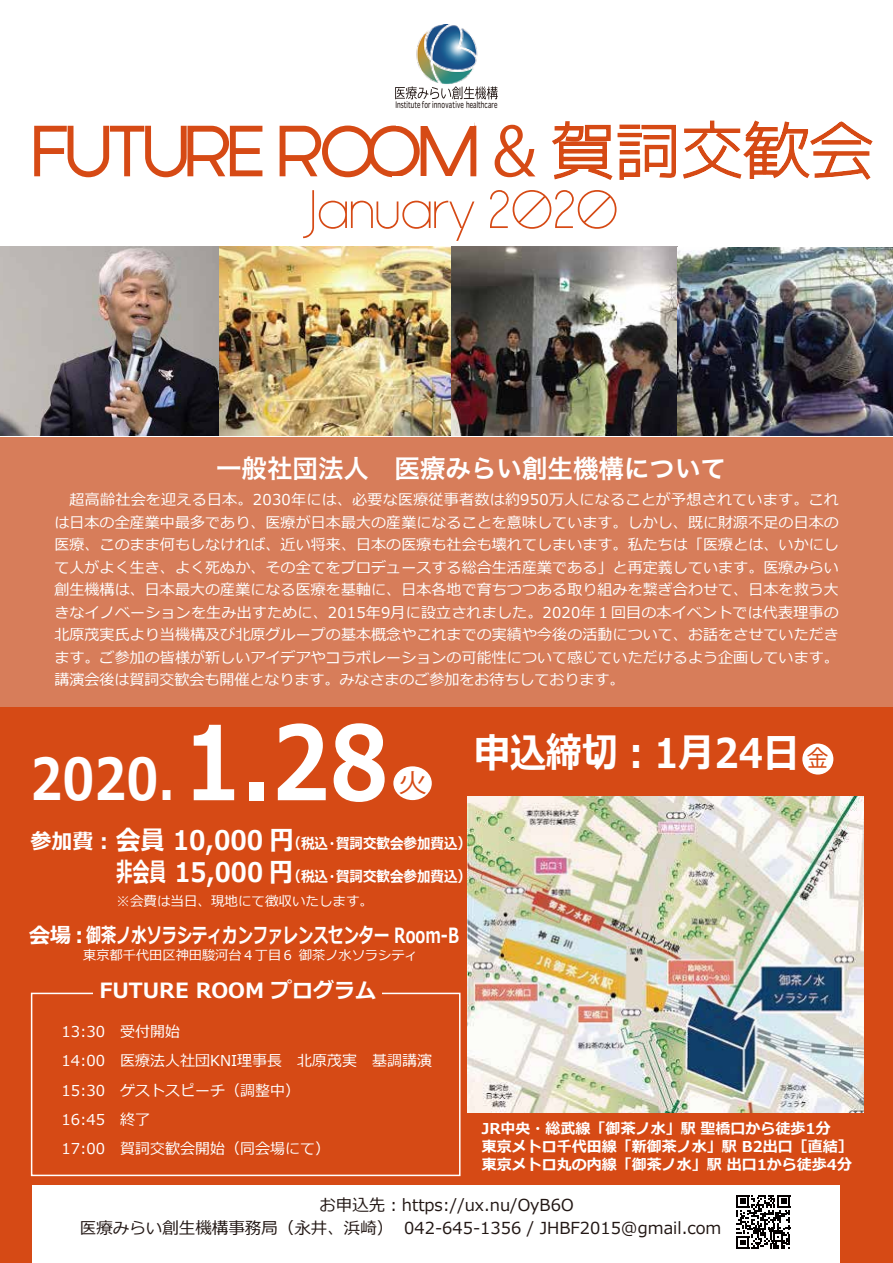
<style>
.page{position:relative;width:893px;height:1263px;background:#fff}
.page>*{position:absolute;margin:0;border:0;box-sizing:border-box;transform-origin:0 0}
.t1{font:700 57.75px "Meiryo";color:#fff;scale:.82 1}
.t2{font:54px "Generica";color:#d64a15}
.t3{font:700 40.95px "Meiryo";color:#fff;scale:.88 1}
.t4{font:25.5px "Hira Kaku Pro N W6";color:#fff}
.t5{font:25.2px "Koz Go Pr 6 N";color:#d64a15;scale:1.14 1}
.t6{font:700 21px "Meiryo";color:#fff}
.t7{font:16.5px "Meiryo";color:#221714}
.t8{font:15px/22.5px "Meiryo";color:#fff}
.t9{font:700 15px/18px "Meiryo";color:#fff}
.t10{font:700 15px "Meiryo";color:#fff;scale:.9 1}
.t11{font:13.5px "Meiryo";color:#fff}
.t12{font:13.2px "Meiryo";color:#fff}
.t13{font:9px "Heisei Maru Go Std W4";color:#221714;scale:.67 1}
.s1{font-size:102.3px}
.s2{font-size:21px}
.s3{font-size:27px}
.s4{font-weight:400;font-size:23.85px;color:#d64a15}
</style>
<div class="page">
<div style="left:0;top:706px;width:893px;height:556px;background:#d64a15"></div>
<div style="left:32px;top:1185px;width:807px;height:77px;background:#fff"></div>
<div style="left:0;top:437px;width:893px;height:269px;background:#d77d5a"></div>
<img style="left:1px;top:247px;width:892px;height:189px">
<svg style="left:34px;top:122px;width:443px;height:56px"></svg>
<svg style="left:552px;top:120px;width:321px;height:60px"></svg>
<div style="left:396px;top:116px;width:78px;height:10px;background:#fff"></div>
<div style="left:393px;top:766px;width:39px;height:34px;background:#fff;border-radius:50%"></div>
<div style="left:31px;top:993px;width:430px;height:183px;border:2px solid #fff"></div>
<img style="left:468px;top:796px;width:395px;height:317px">
<div style="left:392px;top:176px;width:78px;height:11px;background:#fff"></div>
<svg style="left:395px;top:86px;width:103px;height:13px"></svg>
<img style="left:416px;top:25px;width:62px;height:59px">
<div style="left:93px;top:973px;width:288px;height:34px;background:#d64a15"></div>
<div style="left:802px;top:743px;width:31px;height:31px;background:#fff;border-radius:50%"></div>
<svg style="left:736px;top:1195px;width:54px;height:54px"></svg>
<p class="t13" style="left:395px;top:98px;width:154px">Institute for innovative healthcare</p>
<h2 class="t2" style="left:310px;top:176px;width:310px">January 2020</h2>
<h3 class="t4" style="left:216px;top:445px;width:511px">一般社団法人　医療みらい創生機構について</h3>
<p class="t8" style="left:54px;top:489px;width:786px;text-align:justify">　超高齢社会を迎える日本。2030年には、必要な医療従事者数は約950万人になることが予想されています。これは日本の全産業中最多であり、医療が日本最大の産業になることを意味しています。しかし、既に財源不足の日本の医療、このまま何もしなければ、近い将来、日本の医療も社会も壊れてしまいます。私たちは「医療とは、いかにして人がよく生き、よく死ぬか、その全てをプロデュースする総合生活産業である」と再定義しています。医療みらい創生機構は、日本最大の産業になる医療を基軸に、日本各地で育ちつつある取り組みを繋ぎ合わせて、日本を救う大きなイノベーションを生み出すために、2015年9月に設立されました。2020年１回目の本イベントでは代表理事の北原茂実氏より当機構及び北原グループの基本概念やこれまでの実績や今後の活動について、お話をさせていただきます。ご参加の皆様が新しいアイデアやコラボレーションの可能性について感じていただけるよう企画しています。講演会後は賀詞交歓会も開催となります。みなさまのご参加をお待ちしております。</p>
<h1 class="t1" style="left:31px;top:746px;width:438px">2020. <span class="s1">1.28</span></h1>
<h3 class="t5" style="left:399px;top:768px;width:27px">火</h3>
<p class="t10" style="left:31px;top:835px;width:491px"><span class="s2">参加費：</span><span class="s3">会員 10,000 円</span>（税込・賀詞交歓会参加費込）</p>
<p class="t10" style="left:116px;top:868px;width:396px"><span class="s3">非会員 15,000 円</span>（税込・賀詞交歓会参加費込）</p>
<p class="t11" style="left:117px;top:894px;width:258px">※会費は当日、現地にて徴収いたします。</p>
<h3 class="t6" style="left:29px;top:923px;width:431px">会場：御茶ノ水ソラシティカンファレンスセンター Room-B</h3>
<p class="t12" style="left:83px;top:948px;width:336px">東京都千代田区神田駿河台４丁目６ 御茶ノ水ソラシティ</p>
<h3 class="t6" style="left:100px;top:978px;width:278px">FUTURE ROOM プログラム</h3>
<p class="t8" style="left:61px;top:1017px;width:372px;line-height:29.2px">13:30　受付開始<br>14:00　医療法人社団KNI理事長　北原茂実　基調講演<br>15:30　ゲストスピーチ（調整中）<br>16:45　終了<br>17:00　賀詞交歓会開始（同会場にて）</p>
<h3 class="t3" style="left:474px;top:730px;width:404px">申込締切：1月24日<span class="s4">金</span></h3>
<p class="t9" style="left:482px;top:1119px;width:373px">JR中央・総武線「御茶ノ水」駅 聖橋口から徒歩1分<br>東京メトロ千代田線「新御茶ノ水」駅 B2出口［直結］東京メトロ丸の内線「御茶ノ水」駅 出口1から徒歩4分</p>
<p class="t7" style="left:319px;top:1195px;width:256px">お申込先：https://ux.nu/OyB6O</p>
<p class="t7" style="left:80px;top:1219px;width:643px">医療みらい創生機構事務局（永井、浜崎） 042-645-1356 / JHBF2015@gmail.com</p>
</div>
